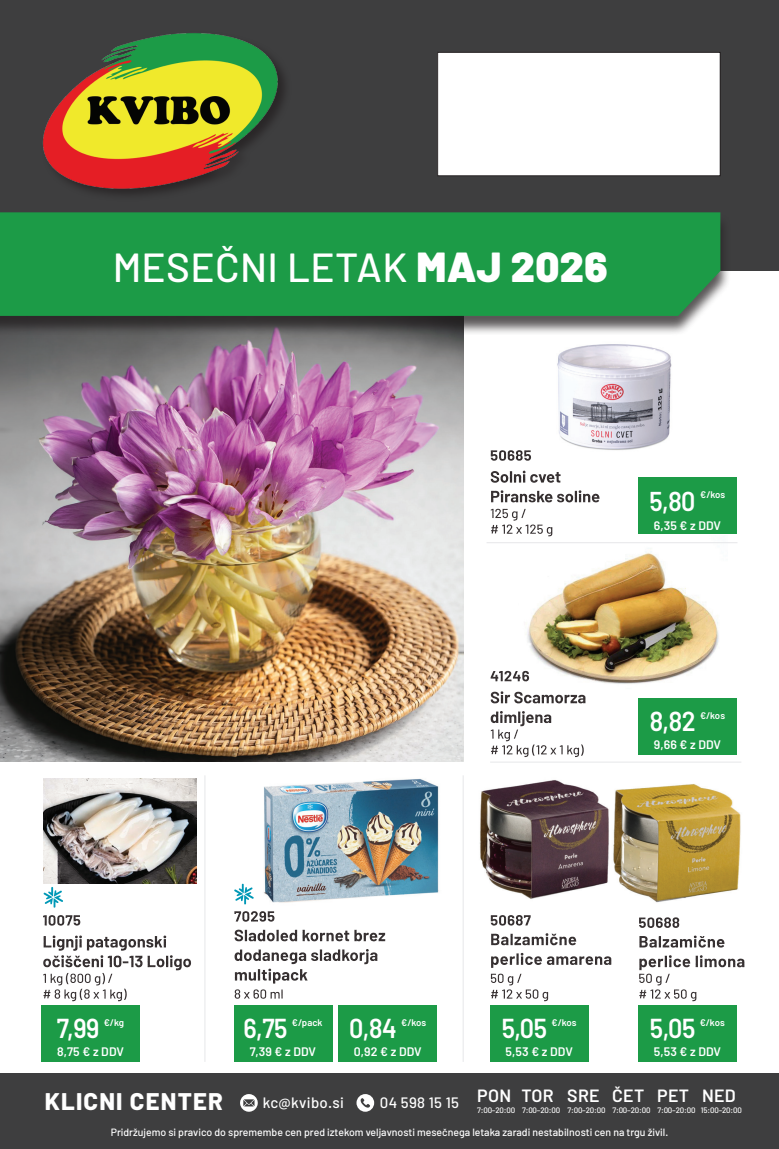
<style>
.page{position:relative;width:779px;height:1149px;background:#fff}
.page>*{position:absolute;margin:0;border:0;box-sizing:border-box;transform-origin:0 0}
.t1{font:500 40.5px "Barlow";letter-spacing:.01em;color:#fff}
.cena_kg{font:600 27.3px "Barlow";letter-spacing:-.02em;color:#fff;scale:.92 1}
.cena_kg-2{font:600 27.15px "Barlow";color:#fff;scale:.92 1}
.t2{font:800 24px "Barlow";letter-spacing:.05em;color:#fff}
.t3{font:600 17.7px "Barlow";letter-spacing:.02em;color:#fff}
.t4{font:500 15px "Barlow";letter-spacing:.02em;color:#fff}
.cena_z_ddv{font:600 12.3px "Barlow";letter-spacing:.01em;color:#fff}
.t5{font:500 10.5px "Barlow";color:#fff}
.cena_kg-3{font:600 9.6px "Barlow";letter-spacing:.01em;color:#fff}
.t6{font:500 7.8px "Barlow";letter-spacing:-.02em;color:#fff}
.s1{font-weight:900;font-size:41.85px}
</style>
<div class="page">
<img style="left:527px;top:551px;width:192px;height:111px">
<img style="left:557px;top:344px;width:115px;height:77px">
<img style="left:0;top:335px;width:463px;height:426px">
<div style="left:0;top:0;width:778px;height:271px;background:#3e3e3f"></div>
<div style="left:437px;top:52px;width:282px;height:124px;background:#fff"></div>
<div style="left:437px;top:52px;width:283px;height:124px;border:1px solid #231f20"></div>
<div style="left:0;top:1073px;width:778px;height:75px;background:#3e3e3f"></div>
<div style="left:0;top:214px;width:730px;height:121px;background:#231f20;opacity:.75"></div>
<div style="left:0;top:212px;width:720px;height:104px;background:#1c9b47"></div>
<img style="left:264px;top:775px;width:200px;height:159px">
<img style="left:479px;top:780px;width:130px;height:108px">
<img style="left:610px;top:762px;width:131px;height:126px">
<div style="left:638px;top:1004px;width:98px;height:57px;background:#1c9b47"></div>
<svg style="left:626px;top:877px;width:119px;height:125px"></svg>
<img style="left:36px;top:33px;width:250px;height:181px">
<img style="left:44px;top:778px;width:153px;height:105px">
<div style="left:638px;top:697px;width:98px;height:57px;background:#1c9b47"></div>
<svg style="left:356px;top:1094px;width:18px;height:17px"></svg>
<svg style="left:240px;top:1094px;width:17px;height:17px"></svg>
<svg style="left:43px;top:889px;width:163px;height:114px"></svg>
<svg style="left:234px;top:888px;width:198px;height:111px"></svg>
<svg style="left:490px;top:888px;width:156px;height:114px"></svg>
<svg style="left:490px;top:654px;width:215px;height:103px"></svg>
<div style="left:41px;top:1004px;width:98px;height:57px;background:#1c9b47"></div>
<div style="left:490px;top:1004px;width:97px;height:57px;background:#1c9b47"></div>
<div style="left:234px;top:1004px;width:98px;height:57px;background:#1c9b47"></div>
<hr style="left:204px;top:775px;width:1px;height:286px;background:#e6e7e9">
<div style="left:638px;top:477px;width:98px;height:56px;background:#1c9b47"></div>
<svg style="left:490px;top:421px;width:198px;height:116px"></svg>
<hr style="left:462px;top:775px;width:1px;height:286px;background:#e6e7e9">
<hr style="left:486px;top:542px;width:251px;height:1px;background:#e6e7e9">
<svg style="left:234px;top:883px;width:20px;height:21px"></svg>
<svg style="left:43px;top:887px;width:20px;height:20px"></svg>
<div style="left:338px;top:1004px;width:98px;height:57px;background:#1c9b47"></div>
<hr style="left:490px;top:761px;width:251px;height:1px;background:#e6e7e9">
<p class="t1" style="left:113px;top:242px;width:496px">MESEČNI LETAK <span class="s1">MAJ 2026</span></p>
<p class="cena_kg-2" style="left:649px;top:484px;width:51px">5,80</p>
<p class="cena_kg-3" style="left:699px;top:488px;width:27px">€/kos</p>
<p class="cena_z_ddv" style="left:653px;top:517px;width:69px">6,35 € z DDV</p>
<p class="cena_kg" style="left:649px;top:703px;width:51px">8,82</p>
<p class="cena_kg-3" style="left:699px;top:709px;width:27px">€/kos</p>
<p class="cena_z_ddv" style="left:653px;top:736px;width:69px">9,66 € z DDV</p>
<p class="cena_kg" style="left:57px;top:1011px;width:48px">7,99</p>
<p class="cena_kg-3" style="left:104px;top:1016px;width:22px">€/kg</p>
<p class="cena_z_ddv" style="left:57px;top:1043px;width:68px">8,75 € z DDV</p>
<p class="cena_kg" style="left:243px;top:1011px;width:49px">6,75</p>
<p class="cena_kg-3" style="left:292px;top:1016px;width:32px">€/pack</p>
<p class="cena_z_ddv" style="left:250px;top:1043px;width:68px">7,39 € z DDV</p>
<p class="cena_kg" style="left:349px;top:1011px;width:53px">0,84</p>
<p class="cena_kg-3" style="left:401px;top:1016px;width:27px">€/kos</p>
<p class="cena_z_ddv" style="left:353px;top:1043px;width:70px">0,92 € z DDV</p>
<p class="cena_kg" style="left:501px;top:1011px;width:51px">5,05</p>
<p class="cena_kg-3" style="left:551px;top:1016px;width:27px">€/kos</p>
<p class="cena_z_ddv" style="left:505px;top:1043px;width:69px">5,53 € z DDV</p>
<p class="cena_kg" style="left:649px;top:1011px;width:51px">5,05</p>
<p class="cena_kg-3" style="left:699px;top:1016px;width:27px">€/kos</p>
<p class="cena_z_ddv" style="left:653px;top:1043px;width:69px">5,53 € z DDV</p>
<p class="t2" style="left:45px;top:1086px;width:179px">KLICNI CENTER</p>
<p class="t3" style="left:477px;top:1084px;width:35px">PON</p>
<p class="t3" style="left:521px;top:1084px;width:34px">TOR</p>
<p class="t3" style="left:567px;top:1084px;width:34px">SRE</p>
<p class="t3" style="left:611px;top:1084px;width:34px">ČET</p>
<p class="t3" style="left:656px;top:1084px;width:33px">PET</p>
<p class="t3" style="left:701px;top:1084px;width:35px">NED</p>
<p class="t6" style="left:477px;top:1105px;width:40px">7:00–20:00</p>
<p class="t6" style="left:522px;top:1105px;width:40px">7:00–20:00</p>
<p class="t6" style="left:567px;top:1105px;width:40px">7:00–20:00</p>
<p class="t6" style="left:612px;top:1105px;width:40px">7:00–20:00</p>
<p class="t6" style="left:657px;top:1105px;width:40px">7:00–20:00</p>
<p class="t6" style="left:700px;top:1105px;width:42px">15:00–20:00</p>
<p class="t4" style="left:263px;top:1092px;width:82px">kc@kvibo.si</p>
<p class="t4" style="left:379px;top:1093px;width:80px">04 598 15 15</p>
<p class="t5" style="left:111px;top:1124px;width:558px">Pridržujemo si pravico do spremembe cen pred iztekom veljavnosti mesečnega letaka zaradi nestabilnosti cen na trgu živil.</p>
</div>
